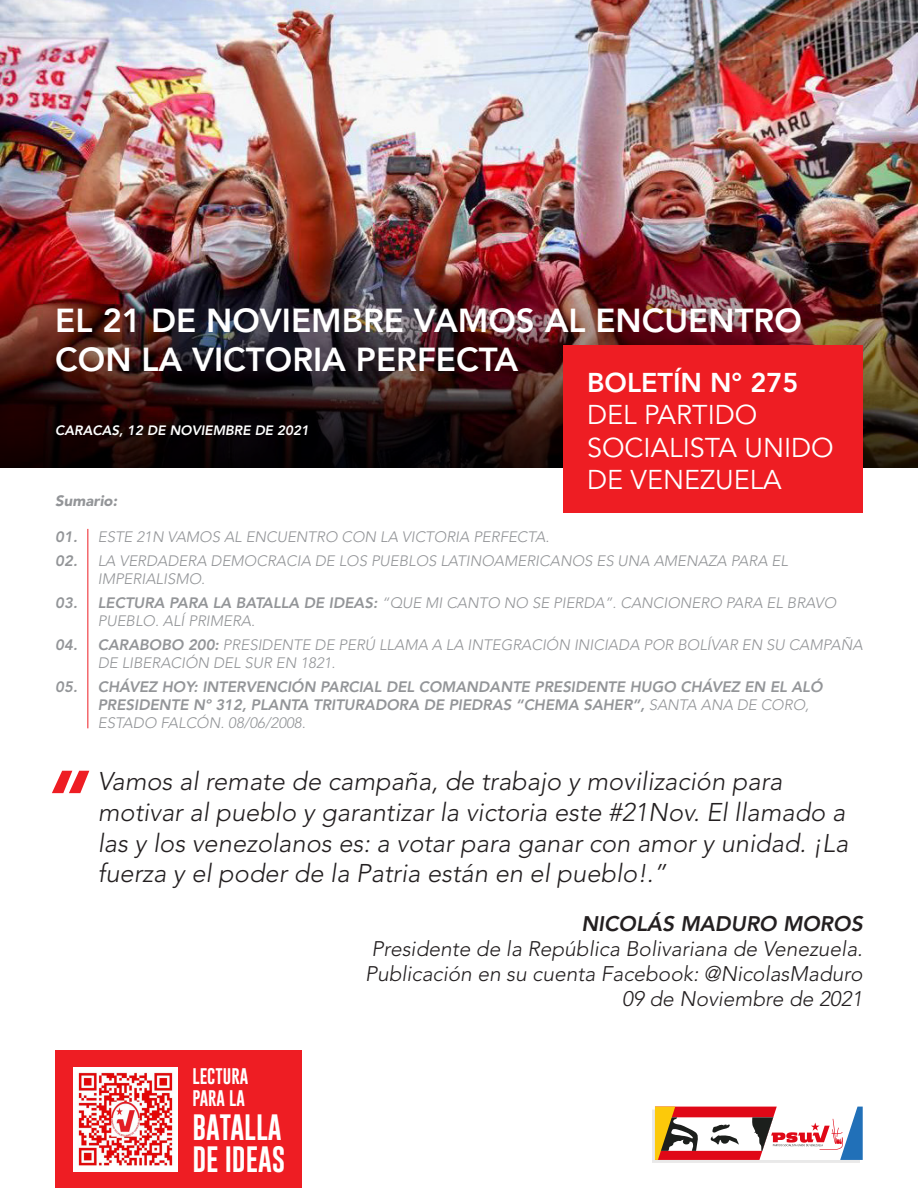
<style>
.page{position:relative;width:918px;height:1188px;background:#fff}
.page>*{position:absolute;margin:0;border:0;box-sizing:border-box;transform-origin:0 0}
.t1{font:italic 900 79.5px "Avenir LT Std";color:#ee1d23}
.t2{font:800 33px/39.6px "Avenir LT Std";color:#fff}
.t3{font:27px "Avenir LT Std";color:#fff}
.t4{font:800 27px "Avenir LT Std";color:#fff}
.t5{font:26.7px "Gobold";color:#fff}
.t6{font:italic 300 25.5px/30.6px "Avenir LT Std";color:#231f20}
.t7{font:italic 300 21px "Avenir LT Std";color:#231f20}
.t8{font:italic 800 21px "Avenir LT Std";color:#231f20}
.t9{font:16.5px "Gobold";color:#fff}
.t10{font:italic 300 15px "Avenir LT Std";color:#939598}
.t11{font:italic 800 15px "Avenir LT Std";color:#939598}
.t12{font:italic 900 15px "Avenir LT Std";color:#939598}
.t13{font:italic 800 13.5px "Avenir LT Std";color:#fff}
.s1{font-weight:800}
.s2{font-weight:300}
</style>
<div class="page">
<img style="left:0;top:0;width:918px;height:246px">
<img style="left:0;top:246px;width:918px;height:222px">
<div style="left:652px;top:1110px;width:208px;height:53px;background:#231f20;opacity:.1"></div>
<svg style="left:655px;top:1107px;width:208px;height:53px"></svg>
<hr style="left:87px;top:529px;width:1px;height:199px;background:#ee1d23">
<div style="left:563px;top:345px;width:300px;height:168px;background:#ee1d23"></div>
<div style="left:55px;top:1050px;width:247px;height:138px;background:#ee1d23"></div>
<img style="left:73px;top:1068px;width:104px;height:104px">
<p class="t2" style="left:55px;top:301px;width:748px">EL 21 DE NOVIEMBRE VAMOS AL ENCUENTRO<br>CON LA VICTORIA PERFECTA</p>
<p class="t4" style="left:587px;top:366px;width:213px">BOLETÍN N° 275</p>
<p class="t3" style="left:587px;top:399px;width:172px">DEL PARTIDO</p>
<p class="t3" style="left:587px;top:432px;width:248px">SOCIALISTA UNIDO</p>
<p class="t3" style="left:587px;top:464px;width:196px">DE VENEZUELA</p>
<p class="t13" style="left:55px;top:423px;width:255px">CARACAS, 12 DE NOVIEMBRE DE 2021</p>
<p class="t12" style="left:55px;top:492px;width:63px">Sumario:</p>
<p class="t10" style="left:55px;top:528px;width:496px"><span class="s1">01.</span> ESTE 21N VAMOS AL ENCUENTRO CON LA VICTORIA PERFECTA.</p>
<p class="t10" style="left:55px;top:552px;width:734px"><span class="s1">02.</span> LA VERDADERA DEMOCRACIA DE LOS PUEBLOS LATINOAMERICANOS ES UNA AMENAZA PARA EL</p>
<p class="t10" style="left:98px;top:570px;width:109px">IMPERIALISMO.</p>
<p class="t10" style="left:55px;top:594px;width:782px"><span class="s1">03. LECTURA PARA LA BATALLA DE IDEAS:</span> “QUE MI CANTO NO SE PIERDA”. CANCIONERO PARA EL BRAVO</p>
<p class="t10" style="left:98px;top:612px;width:159px">PUEBLO. ALÍ PRIMERA.</p>
<p class="t10" style="left:55px;top:636px;width:809px"><span class="s1">04. CARABOBO 200:</span> PRESIDENTE DE PERÚ LLAMA A LA INTEGRACIÓN INICIADA POR BOLÍVAR EN SU CAMPAÑA</p>
<p class="t10" style="left:98px;top:654px;width:239px">DE LIBERACIÓN DEL SUR EN 1821.</p>
<p class="t11" style="left:55px;top:678px;width:769px">05. CHÁVEZ HOY: INTERVENCIÓN PARCIAL DEL COMANDANTE PRESIDENTE HUGO CHÁVEZ EN EL ALÓ</p>
<p class="t11" style="left:98px;top:696px;width:713px">PRESIDENTE Nº 312, PLANTA TRITURADORA DE PIEDRAS “CHEMA SAHER”, <span class="s2">SANTA ANA DE CORO,</span></p>
<p class="t10" style="left:98px;top:714px;width:209px">ESTADO FALCÓN. 08/06/2008.</p>
<p class="t1" style="left:44px;top:751px;width:43px">“</p>
<p class="t6" style="left:98px;top:767px;width:752px">Vamos al remate de campaña, de trabajo y movilización para motivar al pueblo y garantizar la victoria este #21Nov. El llamado a las y los venezolanos es: a votar para ganar con amor y unidad. ¡La fuerza y el poder de la Patria están en el pueblo!.”</p>
<p class="t8" style="left:582px;top:911px;width:283px">NICOLÁS MADURO MOROS</p>
<p class="t7" style="left:371px;top:936px;width:493px">Presidente de la República Bolivariana de Venezuela.</p>
<p class="t7" style="left:365px;top:962px;width:499px">Publicación en su cuenta Facebook: @NicolasMaduro</p>
<p class="t7" style="left:622px;top:987px;width:242px">09 de Noviembre de 2021</p>
<p class="t9" style="left:192px;top:1065px;width:57px">LECTURA</p>
<p class="t9" style="left:192px;top:1088px;width:54px">PARA LA</p>
<p class="t5" style="left:192px;top:1110px;width:91px">BATALLA</p>
<p class="t5" style="left:192px;top:1142px;width:94px">DE IDEAS</p>
</div>
